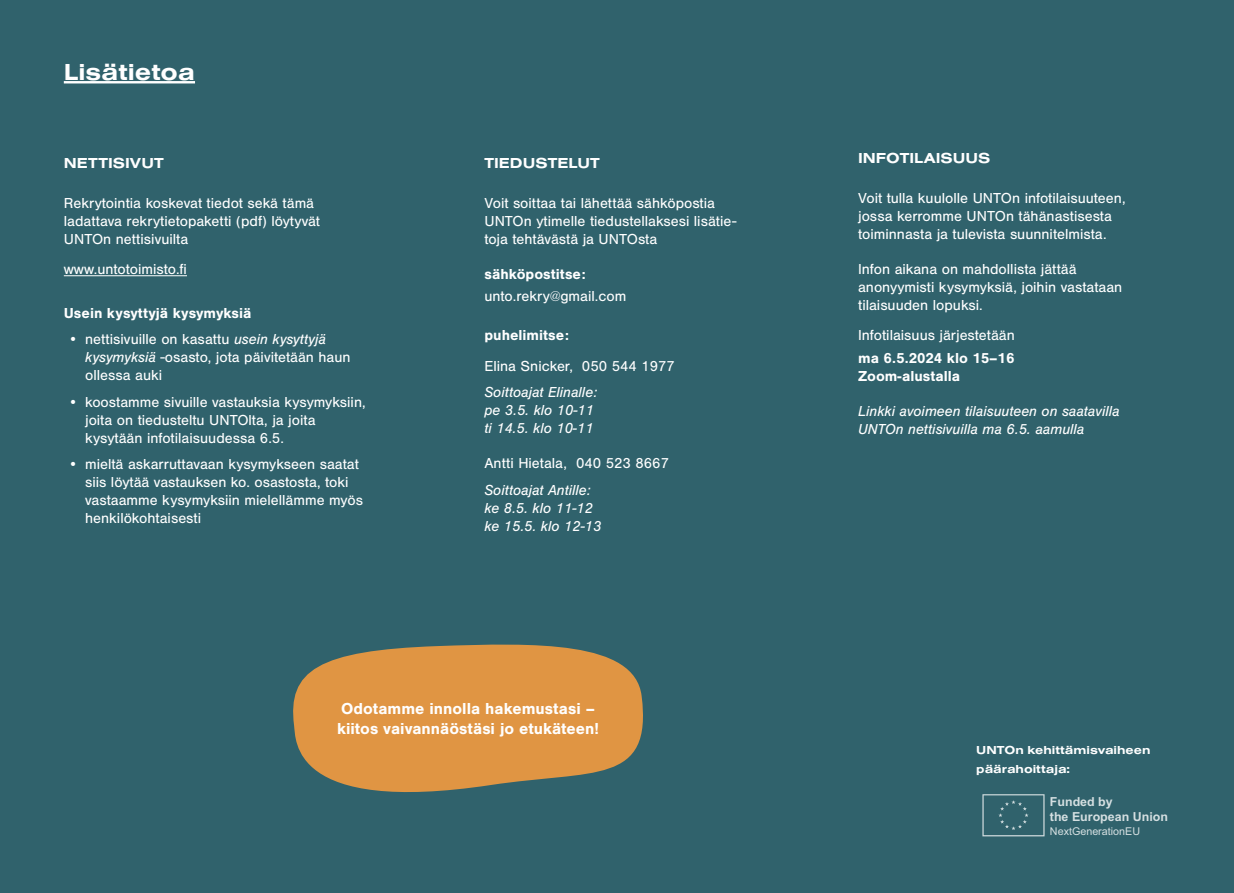
<style>
.page{position:relative;width:1234px;height:893px;background:#fff}
.page>*{position:absolute;margin:0;border:0;box-sizing:border-box;transform-origin:0 0}
.t1{font:700 24px "Nimbus San Ext";color:#fff}
.t2{font:700 16.5px/19.8px "Nimbus San";color:#fff}
.t3{font:15px/18px "Nimbus San";color:#fff}
.t4{font:italic 15px/18px "Nimbus San";color:#fff}
.t5{font:700 15px/18px "Nimbus San";color:#fff}
.t6{font:700 15px "Nimbus San Ext";color:#fff}
.t7{font:700 12.45px/14.9px "Arial";color:#fff}
.t8{font:700 12px/18.6px "Nimbus San Ext";color:#fff}
.t9{font:10.8px "Arial";color:#fff}
.s1{font-style:italic}
</style>
<div class="page">
<div style="left:0;top:0;width:1233px;height:893px;background:#30626c"></div>
<hr style="left:64px;top:81px;width:131px;height:2px;background:#fff">
<svg style="left:293px;top:644px;width:350px;height:148px;background:#c58d49"></svg>
<hr style="left:64px;top:275px;width:123px;height:1px;background:#fff">
<svg style="left:982px;top:794px;width:62px;height:42px"></svg>
<h1 class="t1" style="left:64px;top:56px;width:133px">Lisätietoa</h1>
<p class="t6" style="left:64px;top:153px;width:101px">NETTISIVUT</p>
<p class="t3" style="left:64px;top:194px;width:258px">Rekrytointia koskevat tiedot sekä tämä ladattava rekrytietopaketti (pdf) löytyvät<br>UNTOn nettisivuilta</p>
<p class="t3" style="left:64px;top:261px;width:125px">www.untotoimisto.fi</p>
<p class="t5" style="left:64px;top:304px;width:189px">Usein kysyttyjä kysymyksiä</p>
<p class="t3" style="left:85px;top:331px;width:267px;text-indent:-17px">• nettisivuille on kasattu <span class="s1">usein kysyttyjä kysymyksiä</span> -osasto, jota päivitetään haun ollessa auki</p>
<p class="t3" style="left:85px;top:393px;width:282px;text-indent:-17px">• koostamme sivuille vastauksia kysymyksiin, joita on tiedusteltu UNTOlta, ja joita kysytään infotilaisuudessa 6.5.</p>
<p class="t3" style="left:85px;top:456px;width:279px;text-indent:-17px">• mieltä askarruttavaan kysymykseen saatat siis löytää vastauksen ko. osastosta, toki vastaamme kysymyksiin mielellämme myös henkilökohtaisesti</p>
<p class="t6" style="left:484px;top:153px;width:117px">TIEDUSTELUT</p>
<p class="t3" style="left:484px;top:194px;width:253px">Voit soittaa tai lähettää sähköpostia<br>UNTOn ytimelle tiedustellaksesi lisätie&shy;toja tehtävästä ja UNTOsta</p>
<p class="t5" style="left:484px;top:265px;width:103px">sähköpostitse:</p>
<p class="t3" style="left:484px;top:287px;width:143px">unto.rekry@gmail.com</p>
<p class="t5" style="left:484px;top:326px;width:86px">puhelimitse:</p>
<p class="t3" style="left:484px;top:357px;width:192px">Elina Snicker, ‭050 544 1977</p>
<p class="t4" style="left:484px;top:383px;width:114px">Soittoajat Elinalle: pe 3.5. klo 10-11 ti 14.5. klo 10-11</p>
<p class="t3" style="left:484px;top:455px;width:186px">Antti Hietala, ‭040 523 8667</p>
<p class="t4" style="left:484px;top:481px;width:118px">Soittoajat Antille: ke 8.5. klo 11-12 ke 15.5. klo 12-13</p>
<p class="t2" style="left:337px;top:699px;width:263px">Odotamme innolla hakemustasi – kiitos vaivannäöstäsi jo etukäteen!</p>
<p class="t6" style="left:857px;top:148px;width:134px">INFOTILAISUUS</p>
<p class="t3" style="left:857px;top:189px;width:269px">Voit tulla kuulolle UNTOn infotilaisuuteen, jossa kerromme UNTOn tähänastisesta toiminnasta ja tulevista suunnitelmista.</p>
<p class="t3" style="left:857px;top:260px;width:266px">Infon aikana on mahdollista jättää anonyymisti kysymyksiä, joihin vastataan tilaisuuden lopuksi.</p>
<p class="t3" style="left:857px;top:327px;width:158px">Infotilaisuus järjestetään</p>
<p class="t5" style="left:857px;top:349px;width:158px">ma 6.5.2024 klo 15–16<br>Zoom-alustalla</p>
<p class="t4" style="left:857px;top:402px;width:263px">Linkki avoimeen tilaisuuteen on saatavilla<br>UNTOn nettisivuilla ma 6.5. aamulla</p>
<p class="t8" style="left:976px;top:740px;width:176px">UNTOn kehittämisvaiheen päärahoittaja:</p>
<p class="t7" style="left:1049px;top:794px;width:119px">Funded by<br>the European Union</p>
<p class="t9" style="left:1049px;top:824px;width:92px">NextGenerationEU</p>
</div>
